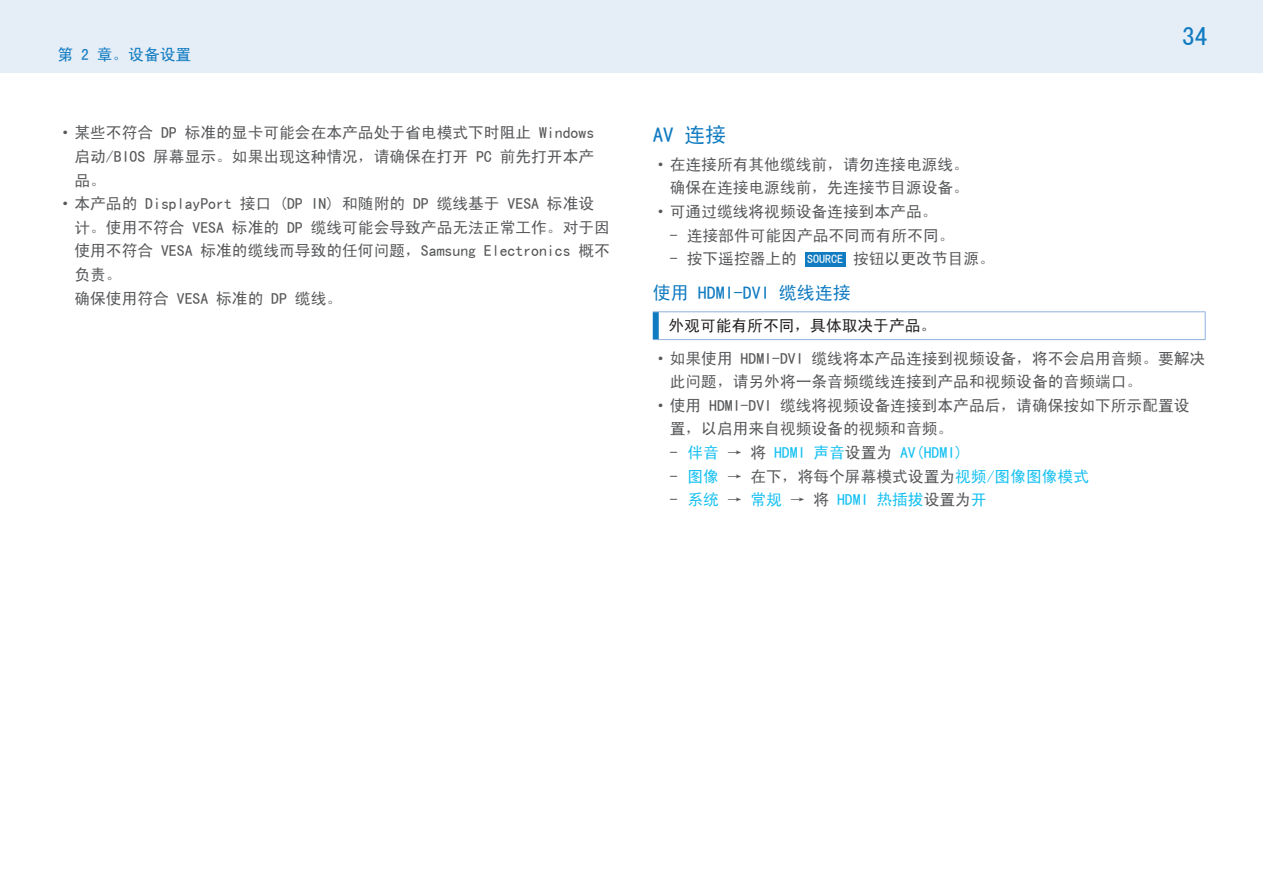
<style>
.page{position:relative;width:1263px;height:893px;background:#fff}
.page>*{position:absolute;margin:0;border:0;box-sizing:border-box;transform-origin:0 0}
.t1{font:25.5px "Sim Hei";color:#107bc1}
.t2{font:21px "Sim Hei";color:#107bc1}
.t3{font:18px "Sim Hei";color:#107bc1}
.t4{font:15.75px "Sim Hei";color:#57585a}
.t5{font:15.75px "Sim Hei";color:#15c0f2}
.t6{font:15.75px "Sim Hei";color:#231f20}
.t7{font:15.75px "Sim Hei";color:#107bc1}
.s1{font-size:12px;color:#fff}
.s2{color:#57585a}
.s3{color:#15c0f2}
</style>
<div class="page">
<div style="left:0;top:0;width:1263px;height:72px;background:#e5edf7"></div>
<div style="left:805px;top:252px;width:40px;height:14px;background:#107bc1"></div>
<hr style="left:653px;top:311px;width:552px;height:1px;background:#8fb0db">
<svg style="left:1205px;top:312px;width:1px;height:27px"></svg>
<hr style="left:653px;top:339px;width:552px;height:1px;background:#8fb0db">
<div style="left:653px;top:312px;width:6px;height:27px;background:#107bc1"></div>
<p class="t7" style="left:57px;top:46px;width:135px">第 2 章。设备设置</p>
<p class="t4" style="left:57px;top:125px;width:538px">· 某些不符合 DP 标准的显卡可能会在本产品处于省电模式下时阻止 Windows</p>
<p class="t4" style="left:74px;top:148px;width:521px">启动/BIOS 屏幕显示。如果出现这种情况，请确保在打开 PC 前先打开本产</p>
<p class="t4" style="left:74px;top:172px;width:33px">品。</p>
<p class="t4" style="left:57px;top:196px;width:538px">· 本产品的 DisplayPort 接口 (DP IN) 和随附的 DP 缆线基于 VESA 标准设</p>
<p class="t4" style="left:74px;top:219px;width:537px">计。使用不符合 VESA 标准的 DP 缆线可能会导致产品无法正常工作。对于因</p>
<p class="t4" style="left:74px;top:243px;width:537px">使用不符合 VESA 标准的缆线而导致的任何问题，Samsung Electronics 概不</p>
<p class="t4" style="left:74px;top:267px;width:49px">负责。</p>
<p class="t4" style="left:74px;top:290px;width:269px">确保使用符合 VESA 标准的 DP 缆线。</p>
<h1 class="t1" style="left:1182px;top:23px;width:27px">34</h1>
<h2 class="t2" style="left:653px;top:124px;width:75px">AV 连接</h2>
<p class="t4" style="left:653px;top:156px;width:318px">· 在连接所有其他缆线前，请勿连接电源线。</p>
<p class="t4" style="left:670px;top:180px;width:301px">确保在连接电源线前，先连接节目源设备。</p>
<p class="t4" style="left:653px;top:204px;width:286px">· 可通过缆线将视频设备连接到本产品。</p>
<p class="t4" style="left:670px;top:227px;width:286px">- 连接部件可能因产品不同而有所不同。</p>
<p class="t4" style="left:670px;top:251px;width:327px">- 按下遥控器上的 <span class="s1">SOURCE</span> 按钮以更改节目源。</p>
<p class="t3" style="left:653px;top:283px;width:199px">使用 HDMI-DVI 缆线连接</p>
<p class="t6" style="left:668px;top:318px;width:269px">外观可能有所不同，具体取决于产品。</p>
<p class="t4" style="left:653px;top:350px;width:554px">· 如果使用 HDMI-DVI 缆线将本产品连接到视频设备，将不会启用音频。要解决</p>
<p class="t4" style="left:670px;top:374px;width:474px">此问题，请另外将一条音频缆线连接到产品和视频设备的音频端口。</p>
<p class="t4" style="left:653px;top:397px;width:538px">· 使用 HDMI-DVI 缆线将视频设备连接到本产品后，请确保按如下所示配置设</p>
<p class="t4" style="left:670px;top:421px;width:285px">置，以启用来自视频设备的视频和音频。</p>
<p class="t5" style="left:670px;top:445px;width:295px"><span class="s2">-</span> 伴音 <span class="s2">→ 将</span> HDMI 声音<span class="s2">设置为</span> AV(HDMI)</p>
<p class="t4" style="left:670px;top:468px;width:421px">- <span class="s3">图像</span> → 在下，将每个屏幕模式设置为<span class="s3">视频/图像图像模式</span></p>
<p class="t5" style="left:670px;top:492px;width:318px"><span class="s2">-</span> 系统 <span class="s2">→</span> 常规 <span class="s2">→ 将</span> HDMI 热插拔<span class="s2">设置为</span>开</p>
</div>
